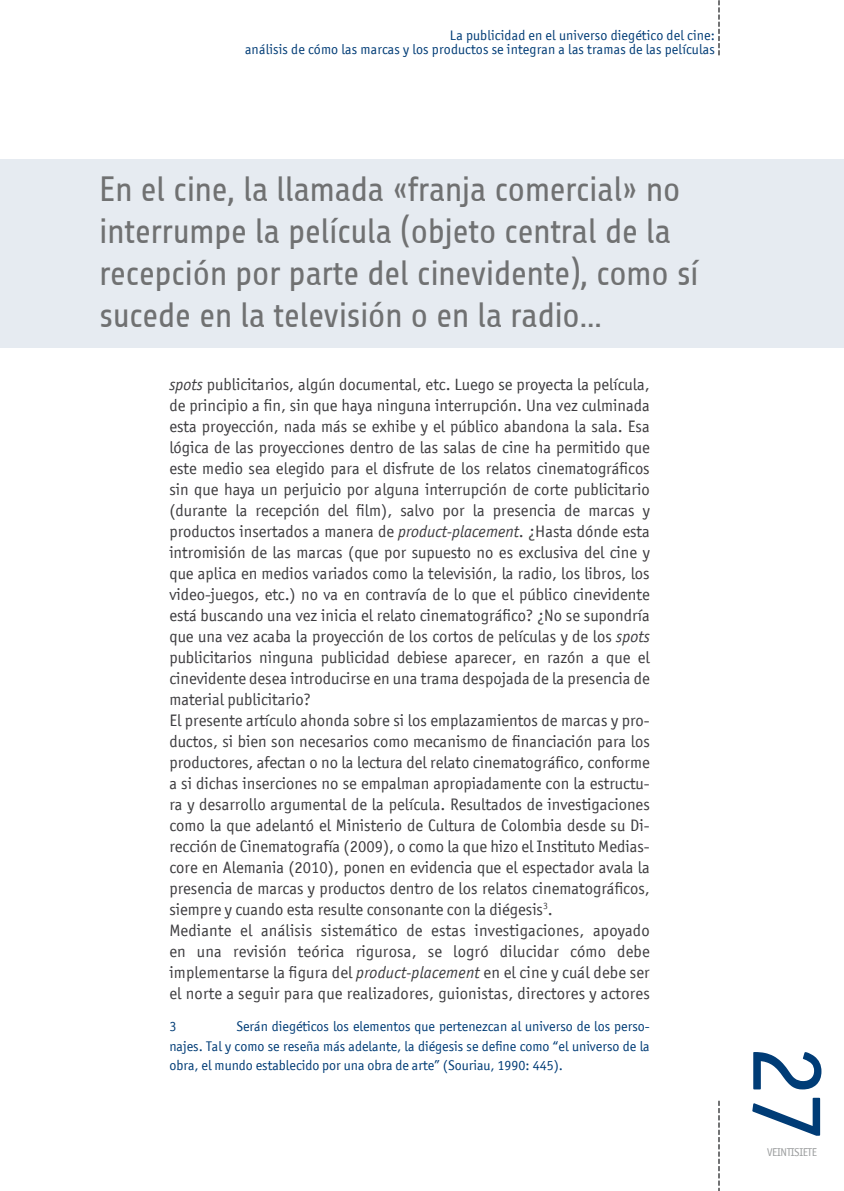
<style>
.page{position:relative;width:844px;height:1191px;background:#fff}
.page>*{position:absolute;margin:0;border:0;box-sizing:border-box;transform-origin:0 0}
.t1{font:103.77px "Officina San ITC";color:#003c76}
.t2{font:35px/42px "Share";letter-spacing:-.02em;color:#707172}
.t3{font:16.62px/21px "Officina San ITC";color:#3e3d40}
.t4{font:14px/19.2px "Officina San ITC";letter-spacing:.01em;color:#003c76;text-align:justify}
.t5{font:11.38px "Officina San ITC";color:#9c9e9f}
.s1{font-style:italic}
</style>
<div class="page">
<div style="left:0;top:159px;width:843px;height:189px;background:#e6ebf1"></div>
<svg style="left:718px;top:0;width:1px;height:55px"></svg>
<svg style="left:718px;top:1101px;width:1px;height:90px"></svg>
<p class="t4" style="left:245px;top:29px;width:471px;line-height:14px;text-align:right">La publicidad en el universo diegético del cine:<br>análisis de cómo las marcas y los productos se integran a las tramas de las películas</p>
<h2 class="t2" style="left:99px;top:169px;width:601px">En el cine, la llamada «franja comercial» no interrumpe la película (objeto central de la recepción por parte del cinevidente), como sí sucede en la televisión o en la radio...</h2>
<p class="t3" style="left:169px;top:373px;width:482px"><span class="s1">spots</span> publicitarios, algún documental, etc. Luego se proyecta la película, de principio a fin, sin que haya ninguna interrupción. Una vez culminada esta proyección, nada más se exhibe y el público abandona la sala. Esa lógica de las proyecciones dentro de las salas de cine ha permitido que este medio sea elegido para el disfrute de los relatos cinematográficos sin que haya un perjuicio por alguna interrupción de corte publicitario (durante la recepción del film), salvo por la presencia de marcas y productos insertados a manera de <span class="s1">product-placement</span>. ¿Hasta dónde esta intromisión de las marcas (que por supuesto no es exclusiva del cine y que aplica en medios variados como la televisión, la radio, los libros, los video-juegos, etc.) no va en contravía de lo que el público cinevidente está buscando una vez inicia el relato cinematográfico? ¿No se supondría que una vez acaba la proyección de los cortos de películas y de los <span class="s1">spots </span>publicitarios ninguna publicidad debiese aparecer, en razón a que el cinevidente desea introducirse en una trama despojada de la presencia de material publicitario?<br>El presente artículo ahonda sobre si los emplazamientos de marcas y pro&shy;ductos, si bien son necesarios como mecanismo de financiación para los productores, afectan o no la lectura del relato cinematográfico, conforme a si dichas inserciones no se empalman apropiadamente con la estructu&shy;ra y desarrollo argumental de la película. Resultados de investigaciones como la que adelantó el Ministerio de Cultura de Colombia desde su Di&shy;rección de Cinematografía (2009), o como la que hizo el Instituto Medias&shy;core en Alemania (2010), ponen en evidencia que el espectador avala la presencia de marcas y productos dentro de los relatos cinematográficos, siempre y cuando esta resulte consonante con la diégesis<sup>3</sup>.<br>Mediante el análisis sistemático de estas investigaciones, apoyado en una revisión teórica rigurosa, se logró dilucidar cómo debe implementarse la figura del <span class="s1">product-placement</span> en el cine y cuál debe ser el norte a seguir para que realizadores, guionistas, directores y actores</p>
<p class="t4" style="left:169px;top:1017px;width:8px">3</p>
<p class="t4" style="left:169px;top:1017px;width:482px;text-indent:67px">Serán diegéticos los elementos que pertenezcan al universo de los perso&shy;najes. Tal y como se reseña más adelante, la diégesis se define como “el universo de la obra, el mundo establecido por una obra de arte” (Souriau, 1990: 445).</p>
<h1 class="t1" style="left:848px;top:1044px;width:100px;rotate:90deg">27</h1>
<p class="t5" style="left:767px;top:1145px;width:6px">veintisiete</p>
</div>
